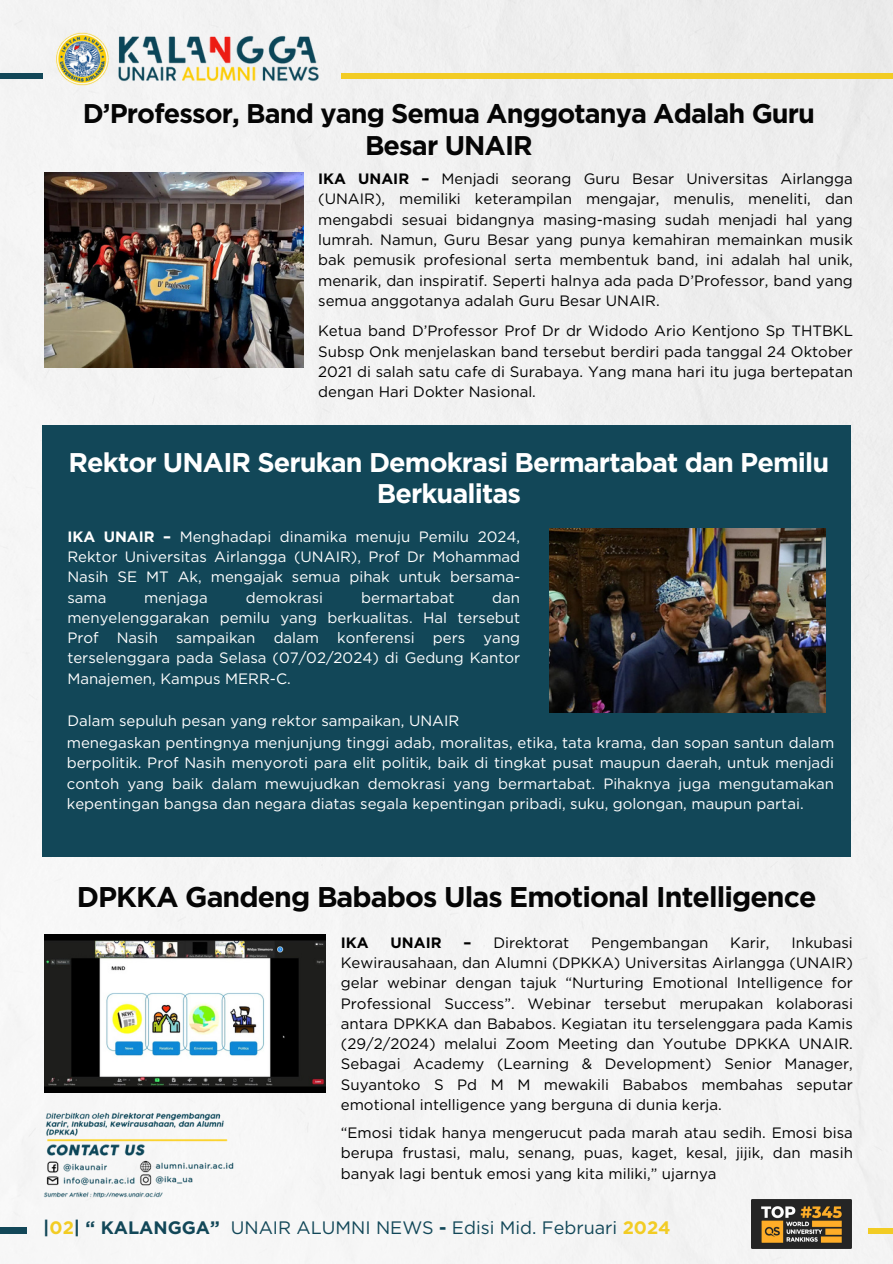
<style>
.page{position:relative;width:893px;height:1264px;background:#fff}
.page>*{position:absolute;margin:0;border:0;box-sizing:border-box;transform-origin:0 0}
.t1{font:700 28.5px "Gotham";letter-spacing:-.035em;color:#050505}
.t2{font:700 27px/31.5px "Gotham";letter-spacing:-.035em;color:#fff;text-align:center}
.t3{font:700 27px/31.5px "Gotham";letter-spacing:-.035em;color:#050505;text-align:center}
.t4{font:18px "Gotham";color:#124758}
.t5{font:15px/20.2px "Gotham";color:#000;text-align:justify}
.t6{font:15px/20.2px "Gotham";color:#fff;text-align:justify}
.t7{font:700 15px "Gotham";color:#000}
.s1{font-weight:700}
.s2{font-weight:700;color:#f2cc24}
</style>
<div class="page">
<div style="left:0;top:0;width:892px;height:1263px;background:#f3f3f3"></div>
<img style="left:43px;top:9px;width:293px;height:89px">
<div style="left:341px;top:73px;width:551px;height:5px;background:#f2cc24"></div>
<div style="left:0;top:73px;width:43px;height:5px;background:#124758"></div>
<div style="left:43px;top:425px;width:807px;height:432px;background:#124758"></div>
<img style="left:751px;top:1199px;width:100px;height:49px">
<div style="left:867px;top:1228px;width:25px;height:5px;background:#f2cc24"></div>
<img style="left:43px;top:1104px;width:195px;height:100px">
<div style="left:0;top:1226px;width:26px;height:7px;background:#124758"></div>
<img style="left:45px;top:173px;width:259px;height:194px">
<img style="left:549px;top:529px;width:276px;height:183px">
<img style="left:45px;top:934px;width:280px;height:158px">
<p class="t3" style="left:83px;top:98px;width:733px">D’Professor, Band yang Semua Anggotanya Adalah Guru<br>Besar UNAIR</p>
<p class="t5" style="left:318px;top:169px;width:536px"><span class="s1">IKA UNAIR –</span> Menjadi seorang Guru Besar Universitas Airlangga (UNAIR), memiliki keterampilan mengajar, menulis, meneliti, dan mengabdi sesuai bidangnya masing-masing sudah menjadi hal yang lumrah. Namun, Guru Besar yang punya kemahiran memainkan musik bak pemusik profesional serta membentuk band, ini adalah hal unik, menarik, dan inspiratif. Seperti halnya ada pada D’Professor, band yang semua anggotanya adalah Guru Besar UNAIR.</p>
<p class="t5" style="left:318px;top:321px;width:536px">Ketua band D’Professor Prof Dr dr Widodo Ario Kentjono Sp THTBKL Subsp Onk menjelaskan band tersebut berdiri pada tanggal 24 Oktober 2021 di salah satu cafe di Surabaya. Yang mana hari itu juga bertepatan dengan Hari Dokter Nasional.</p>
<p class="t2" style="left:69px;top:446px;width:762px">Rektor UNAIR Serukan Demokrasi Bermartabat dan Pemilu<br>Berkualitas</p>
<p class="t6" style="left:67px;top:526px;width:454px"><span class="s1">IKA UNAIR –</span> Menghadapi dinamika menuju Pemilu 2024, Rektor Universitas Airlangga (UNAIR), Prof Dr Mohammad Nasih SE MT Ak, mengajak semua pihak untuk bersama&shy;sama</p>
<p class="t6" style="left:67px;top:587px;width:454px;text-indent:425px">dan menyelenggarakan pemilu yang berkualitas. Hal tersebut Prof Nasih sampaikan dalam konferensi pers yang terselenggara pada Selasa (07/02/2024) di Gedung Kantor Manajemen, Kampus MERR-C.</p>
<p class="t6" style="left:144px;top:587px;width:65px">menjaga</p>
<p class="t6" style="left:246px;top:587px;width:79px">demokrasi</p>
<p class="t6" style="left:361px;top:587px;width:95px">bermartabat</p>
<p class="t6" style="left:67px;top:710px;width:393px">Dalam sepuluh pesan yang rektor sampaikan, UNAIR</p>
<p class="t6" style="left:67px;top:732px;width:768px">menegaskan pentingnya menjunjung tinggi adab, moralitas, etika, tata krama, dan sopan santun dalam berpolitik. Prof Nasih menyoroti para elit politik, baik di tingkat pusat maupun daerah, untuk menjadi contoh yang baik dalam mewujudkan demokrasi yang bermartabat. Pihaknya juga mengutamakan kepentingan bangsa dan negara diatas segala kepentingan pribadi, suku, golongan, maupun partai.</p>
<p class="t1" style="left:77px;top:880px;width:741px">DPKKA Gandeng Bababos Ulas Emotional Intelligence</p>
<h1 class="t7" style="left:341px;top:933px;width:29px">IKA</h1>
<h1 class="t7" style="left:390px;top:933px;width:52px">UNAIR</h1>
<h1 class="t5" style="left:463px;top:932px;width:107px"><span class="s1">–</span> Direktorat</h1>
<h1 class="t5" style="left:591px;top:932px;width:119px">Pengembangan</h1>
<h1 class="t5" style="left:730px;top:932px;width:41px">Karir,</h1>
<h1 class="t5" style="left:341px;top:932px;width:513px;text-indent:450px">Inkubasi Kewirausahaan, dan Alumni (DPKKA) Universitas Airlangga (UNAIR) gelar webinar dengan tajuk “Nurturing Emotional Intelligence for Professional Success”. Webinar tersebut merupakan kolaborasi antara DPKKA dan Bababos. Kegiatan itu terselenggara pada Kamis (29/2/2024) melalui Zoom Meeting dan Youtube DPKKA UNAIR.<br>Sebagai Academy (Learning &amp; Development) Senior Manager, Suyantoko S Pd M M mewakili Bababos membahas seputar emotional intelligence yang berguna di dunia kerja.</h1>
<p class="t5" style="left:341px;top:1122px;width:513px">“Emosi tidak hanya mengerucut pada marah atau sedih. Emosi bisa berupa frustasi, malu, senang, puas, kaget, kesal, jijik, dan masih banyak lagi bentuk emosi yang kita miliki,” ujarnya</p>
<h1 class="t4" style="left:43px;top:1216px;width:629px"><span class="s1">|</span><span class="s2">02</span><span class="s1">| “ KALANGGA”</span> UNAIR ALUMNI NEWS <span class="s1">-</span> Edisi Mid. Februari <span class="s2">2024</span></h1>
</div>
